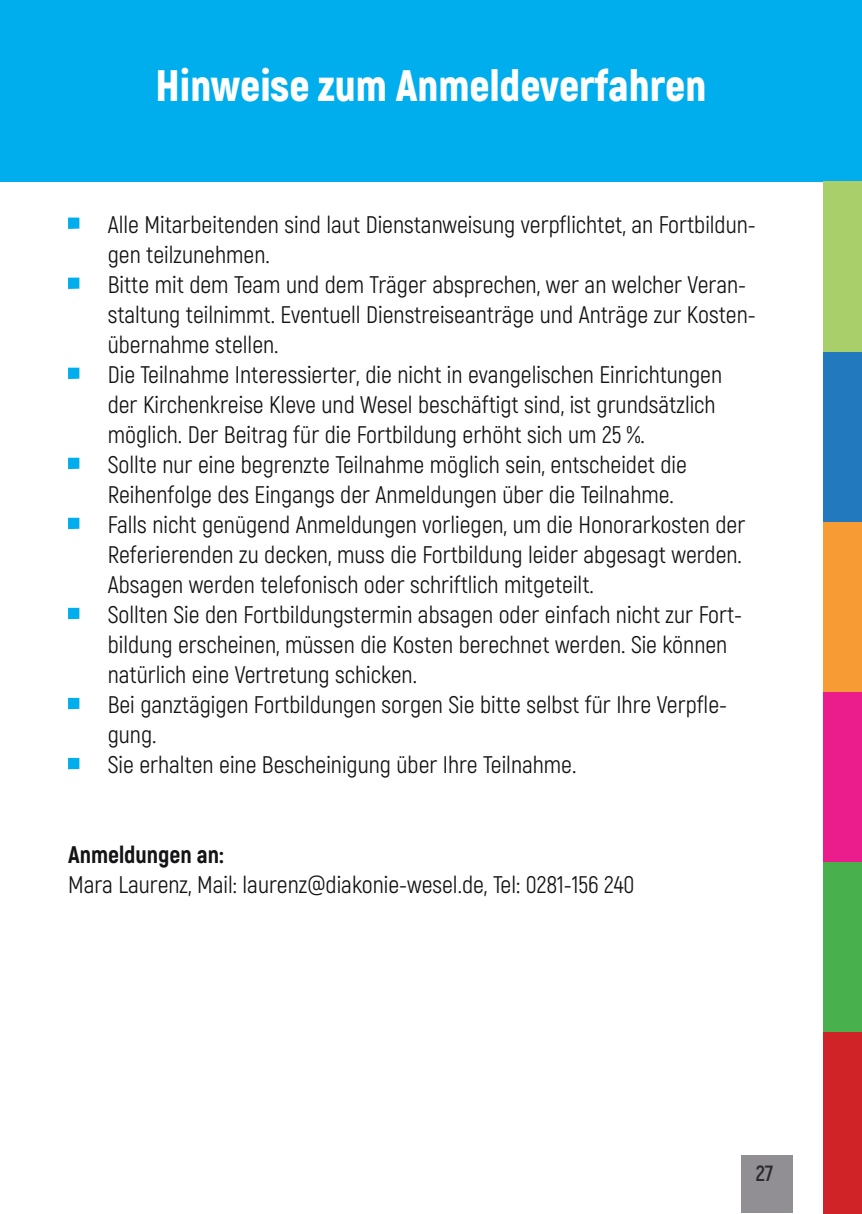
<style>
.page{position:relative;width:862px;height:1214px;background:#fff}
.page>*{position:absolute;margin:0;border:0;box-sizing:border-box;transform-origin:0 0}
.t1{font:900 44px "Akrobat";color:#fff}
.t2{font:24px/30px "Akrobat";color:#141416}
.t3{font:800 24px "Akrobat";color:#141416}
.t4{font:700 22px "Akrobat";color:#272a30}
</style>
<div class="page">
<div style="left:0;top:0;width:862px;height:181px;background:#00aeed"></div>
<div style="left:741px;top:1155px;width:52px;height:57px;background:#918f94"></div>
<div style="left:823px;top:522px;width:39px;height:170px;background:#f79c34"></div>
<div style="left:823px;top:351px;width:39px;height:171px;background:#2379be"></div>
<div style="left:823px;top:692px;width:39px;height:170px;background:#eb1c8b"></div>
<div style="left:823px;top:862px;width:39px;height:170px;background:#48b04d"></div>
<div style="left:823px;top:181px;width:39px;height:170px;background:#a8cf6a"></div>
<div style="left:823px;top:1032px;width:39px;height:181px;background:#cf2328"></div>
<div style="left:68px;top:217px;width:11px;height:12px;background:#00aeed"></div>
<div style="left:68px;top:277px;width:11px;height:12px;background:#00aeed"></div>
<div style="left:68px;top:367px;width:11px;height:12px;background:#00aeed"></div>
<div style="left:68px;top:457px;width:11px;height:12px;background:#00aeed"></div>
<div style="left:68px;top:517px;width:11px;height:12px;background:#00aeed"></div>
<div style="left:68px;top:607px;width:11px;height:12px;background:#00aeed"></div>
<div style="left:68px;top:697px;width:11px;height:12px;background:#00aeed"></div>
<div style="left:68px;top:757px;width:11px;height:12px;background:#00aeed"></div>
<h1 class="t1" style="left:156px;top:59px;width:552px">Hinweise zum Anmeldeverfahren</h1>
<p class="t2" style="left:108px;top:210px;width:649px">Alle Mitarbeitenden sind laut Dienstanweisung verpflichtet, an Fortbildun&shy;gen teilzunehmen.<br>Bitte mit dem Team und dem Träger absprechen, wer an welcher Veran&shy;staltung teilnimmt. Eventuell Dienstreiseanträge und Anträge zur Kosten&shy;übernahme stellen.<br>Die Teilnahme Interessierter, die nicht in evangelischen Einrichtungen der Kirchenkreise Kleve und Wesel beschäftigt sind, ist grundsätzlich möglich. Der Beitrag für die Fortbildung erhöht sich um 25 %.<br>Sollte nur eine begrenzte Teilnahme möglich sein, entscheidet die Reihenfolge des Eingangs der Anmeldungen über die Teilnahme.<br>Falls nicht genügend Anmeldungen vorliegen, um die Honorarkosten der Referierenden zu decken, muss die Fortbildung leider abgesagt werden.<br>Absagen werden telefonisch oder schriftlich mitgeteilt.<br>Sollten Sie den Fortbildungstermin absagen oder einfach nicht zur Fort&shy;bildung erscheinen, müssen die Kosten berechnet werden. Sie können natürlich eine Vertretung schicken.<br>Bei ganztägigen Fortbildungen sorgen Sie bitte selbst für Ihre Verpfle&shy;gung.<br>Sie erhalten eine Bescheinigung über Ihre Teilnahme.</p>
<p class="t3" style="left:68px;top:840px;width:157px">Anmeldungen an:</p>
<p class="t2" style="left:68px;top:870px;width:568px">Mara Laurenz, Mail: laurenz@diakonie-wesel.de, Tel: 0281-156 240</p>
<p class="t4" style="left:756px;top:1160px;width:19px">27</p>
</div>
